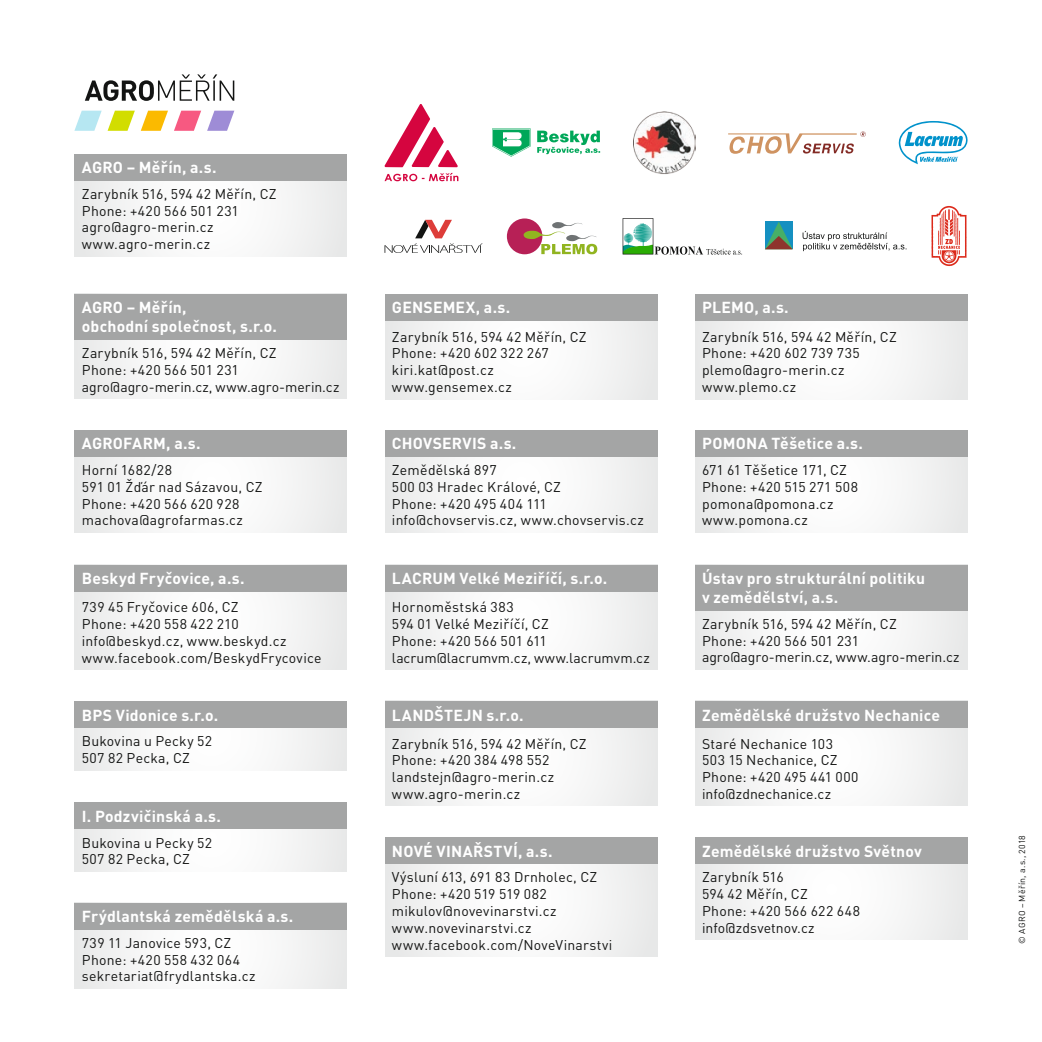
<style>
.page{position:relative;width:1042px;height:1042px;background:#fff}
.page>*{position:absolute;margin:0;border:0;box-sizing:border-box;transform-origin:0 0}
.t1{font:700 15.75px/18.9px "DIN Pro";letter-spacing:.015em;color:#fff}
.t2{font:14px/16.8px "DIN Pro";letter-spacing:.02em;color:#131413}
.t3{font:8.75px "DIN Pro";letter-spacing:.03em;color:#131413}
</style>
<div class="page">
<div style="left:74px;top:294px;width:273px;height:105px;background:linear-gradient(to right,#f4f5f5,#f5f5f5)"></div>
<div style="left:74px;top:430px;width:273px;height:103px;background:linear-gradient(to right,#f5f5f5,#f5f5f5)"></div>
<div style="left:74px;top:565px;width:273px;height:105px;background:linear-gradient(to right,#f4f5f5,#f5f5f5)"></div>
<div style="left:74px;top:701px;width:273px;height:69px;background:linear-gradient(to right,#f5f5f5,#f6f6f6)"></div>
<div style="left:74px;top:802px;width:273px;height:70px;background:linear-gradient(to right,#f5f5f5,#f5f6f6)"></div>
<div style="left:74px;top:902px;width:273px;height:87px;background:linear-gradient(to right,#f5f5f5,#f5f6f6)"></div>
<div style="left:384px;top:294px;width:273px;height:105px;background:linear-gradient(to right,#f4f5f5,#f5f5f5)"></div>
<div style="left:384px;top:430px;width:273px;height:103px;background:linear-gradient(to right,#f4f5f5,#f5f5f5)"></div>
<div style="left:384px;top:565px;width:273px;height:105px;background:linear-gradient(to right,#f4f5f5,#f5f5f5)"></div>
<div style="left:384px;top:701px;width:273px;height:105px;background:linear-gradient(to right,#f4f5f5,#f5f5f5)"></div>
<div style="left:384px;top:837px;width:273px;height:120px;background:linear-gradient(to right,#f4f4f4,#f5f5f5)"></div>
<div style="left:694px;top:294px;width:273px;height:105px;background:linear-gradient(to right,#f4f5f5,#f5f5f5)"></div>
<div style="left:694px;top:430px;width:273px;height:103px;background:linear-gradient(to right,#f4f5f5,#f5f5f5)"></div>
<div style="left:694px;top:565px;width:273px;height:105px;background:linear-gradient(to right,#f4f5f5,#f5f5f5)"></div>
<div style="left:694px;top:701px;width:273px;height:105px;background:linear-gradient(to right,#f4f5f5,#f5f5f5)"></div>
<div style="left:694px;top:837px;width:273px;height:103px;background:linear-gradient(to right,#f4f5f5,#f5f5f5)"></div>
<div style="left:74px;top:154px;width:273px;height:103px;background:linear-gradient(to right,#f5f5f5,#f5f5f5)"></div>
<svg style="left:74px;top:111px;width:28px;height:20px"></svg>
<svg style="left:108px;top:111px;width:27px;height:20px"></svg>
<svg style="left:141px;top:111px;width:27px;height:20px"></svg>
<svg style="left:174px;top:111px;width:27px;height:20px"></svg>
<svg style="left:207px;top:111px;width:27px;height:20px"></svg>
<svg style="left:85px;top:74px;width:149px;height:27px"></svg>
<div style="left:74px;top:154px;width:273px;height:27px;background:#a4a5a5"></div>
<div style="left:74px;top:294px;width:273px;height:46px;background:#a4a5a5"></div>
<div style="left:384px;top:294px;width:273px;height:27px;background:#a4a5a5"></div>
<div style="left:694px;top:294px;width:273px;height:27px;background:#a4a5a5"></div>
<div style="left:694px;top:430px;width:273px;height:27px;background:#a4a5a5"></div>
<div style="left:694px;top:565px;width:273px;height:45px;background:#a4a5a5"></div>
<div style="left:694px;top:701px;width:273px;height:27px;background:#a4a5a5"></div>
<div style="left:694px;top:837px;width:273px;height:27px;background:#a4a5a5"></div>
<div style="left:384px;top:565px;width:273px;height:27px;background:#a4a5a5"></div>
<div style="left:384px;top:837px;width:273px;height:27px;background:#a4a5a5"></div>
<div style="left:384px;top:701px;width:273px;height:27px;background:#a4a5a5"></div>
<div style="left:384px;top:430px;width:273px;height:27px;background:#a4a5a5"></div>
<div style="left:74px;top:430px;width:273px;height:27px;background:#a4a5a5"></div>
<div style="left:74px;top:565px;width:273px;height:27px;background:#a4a5a5"></div>
<div style="left:74px;top:701px;width:273px;height:27px;background:#a4a5a5"></div>
<div style="left:74px;top:802px;width:273px;height:27px;background:#a4a5a5"></div>
<div style="left:74px;top:902px;width:273px;height:27px;background:#a4a5a5"></div>
<svg style="left:537px;top:131px;width:63px;height:23px"></svg>
<svg style="left:492px;top:129px;width:39px;height:28px"></svg>
<img style="left:633px;top:111px;width:62px;height:63px">
<svg style="left:728px;top:131px;width:138px;height:23px"></svg>
<svg style="left:898px;top:121px;width:70px;height:43px"></svg>
<svg style="left:384px;top:220px;width:99px;height:33px"></svg>
<div style="left:507px;top:218px;width:35px;height:36px;background:#b72056;border-radius:50%"></div>
<svg style="left:523px;top:222px;width:74px;height:32px"></svg>
<svg style="left:622px;top:218px;width:120px;height:37px"></svg>
<svg style="left:802px;top:231px;width:104px;height:20px"></svg>
<svg style="left:765px;top:222px;width:27px;height:27px"></svg>
<img style="left:931px;top:206px;width:36px;height:61px">
<svg style="left:384px;top:104px;width:74px;height:63px"></svg>
<svg style="left:384px;top:173px;width:74px;height:8px"></svg>
<p class="t1" style="left:82px;top:156px;width:136px">AGRO – Měřín, a.s.</p>
<p class="t2" style="left:82px;top:184px;width:196px">Zarybník 516, 594 42 Měřín, CZ<br>Phone: +420 566 501 231 agro@agro-merin.cz www.agro-merin.cz</p>
<p class="t1" style="left:82px;top:296px;width:197px">AGRO – Měřín,<br>obchodní společnost, s.r.o.</p>
<p class="t2" style="left:82px;top:343px;width:259px">Zarybník 516, 594 42 Měřín, CZ<br>Phone: +420 566 501 231 agro@agro-merin.cz, www.agro-merin.cz</p>
<p class="t1" style="left:82px;top:432px;width:120px">AGROFARM, a.s.</p>
<p class="t2" style="left:82px;top:460px;width:182px">Horní 1682/28<br>591 01 Žďár nad Sázavou, CZ<br>Phone: +420 566 620 928 machova@agrofarmas.cz</p>
<p class="t1" style="left:82px;top:567px;width:164px">Beskyd Fryčovice, a.s.</p>
<p class="t2" style="left:82px;top:597px;width:241px">739 45 Fryčovice 606, CZ<br>Phone: +420 558 422 210 info@beskyd.cz, www.beskyd.cz www.facebook.com/BeskydFrycovice</p>
<p class="t1" style="left:82px;top:703px;width:138px">BPS Vidonice s.r.o.</p>
<p class="t2" style="left:82px;top:731px;width:132px">Bukovina u Pecky 52<br>507 82 Pecka, CZ</p>
<p class="t1" style="left:82px;top:805px;width:141px">I. Podzvičinská a.s.</p>
<p class="t2" style="left:82px;top:832px;width:132px">Bukovina u Pecky 52<br>507 82 Pecka, CZ</p>
<p class="t1" style="left:82px;top:905px;width:213px">Frýdlantská zemědělská a.s.</p>
<p class="t2" style="left:82px;top:933px;width:175px">739 11 Janovice 593, CZ<br>Phone: +420 558 432 064 sekretariat@frydlantska.cz</p>
<p class="t1" style="left:392px;top:296px;width:120px">GENSEMEX, a.s.</p>
<p class="t2" style="left:392px;top:327px;width:196px">Zarybník 516, 594 42 Měřín, CZ<br>Phone: +420 602 322 267 kiri.kat@post.cz www.gensemex.cz</p>
<p class="t1" style="left:392px;top:432px;width:126px">CHOVSERVIS a.s.</p>
<p class="t2" style="left:392px;top:460px;width:253px">Zemědělská 897<br>500 03 Hradec Králové, CZ<br>Phone: +420 495 404 111 info@chovservis.cz, www.chovservis.cz</p>
<p class="t1" style="left:392px;top:567px;width:217px">LACRUM Velké Meziříčí, s.r.o.</p>
<p class="t2" style="left:392px;top:597px;width:259px">Hornoměstská 383<br>594 01 Velké Meziříčí, CZ<br>Phone: +420 566 501 611 lacrum@lacrumvm.cz, www.lacrumvm.cz</p>
<p class="t1" style="left:392px;top:703px;width:133px">LANDŠTEJN s.r.o.</p>
<p class="t2" style="left:392px;top:734px;width:196px">Zarybník 516, 594 42 Měřín, CZ<br>Phone: +420 384 498 552 landstejn@agro-merin.cz www.agro-merin.cz</p>
<p class="t1" style="left:392px;top:840px;width:162px">NOVÉ VINAŘSTVÍ, a.s.</p>
<p class="t2" style="left:392px;top:867px;width:222px">Výsluní 613, 691 83 Drnholec, CZ<br>Phone: +420 519 519 082 mikulov@novevinarstvi.cz www.novevinarstvi.cz www.facebook.com/NoveVinarstvi</p>
<p class="t1" style="left:702px;top:296px;width:88px">PLEMO, a.s.</p>
<p class="t2" style="left:702px;top:327px;width:196px">Zarybník 516, 594 42 Měřín, CZ<br>Phone: +420 602 739 735 plemo@agro-merin.cz www.plemo.cz</p>
<p class="t1" style="left:702px;top:432px;width:162px">POMONA Těšetice a.s.</p>
<p class="t2" style="left:702px;top:460px;width:157px">671 61 Těšetice 171, CZ<br>Phone: +420 515 271 508 pomona@pomona.cz www.pomona.cz</p>
<p class="t1" style="left:702px;top:567px;width:225px">Ústav pro strukturální politiku v zemědělství, a.s.</p>
<p class="t2" style="left:702px;top:614px;width:259px">Zarybník 516, 594 42 Měřín, CZ<br>Phone: +420 566 501 231 agro@agro-merin.cz, www.agro-merin.cz</p>
<p class="t1" style="left:702px;top:703px;width:239px">Zemědělské družstvo Nechanice</p>
<p class="t2" style="left:702px;top:734px;width:158px">Staré Nechanice 103<br>503 15 Nechanice, CZ<br>Phone: +420 495 441 000 info@zdnechanice.cz</p>
<p class="t1" style="left:702px;top:840px;width:221px">Zemědělské družstvo Světnov</p>
<p class="t2" style="left:702px;top:867px;width:159px">Zarybník 516<br>594 42 Měřín, CZ<br>Phone: +420 566 622 648 info@zdsvetnov.cz</p>
<p class="t3" style="left:1015px;top:943px;width:110px;rotate:-90deg">© AGRO – Měřín, a.s., 2018</p>
</div>
